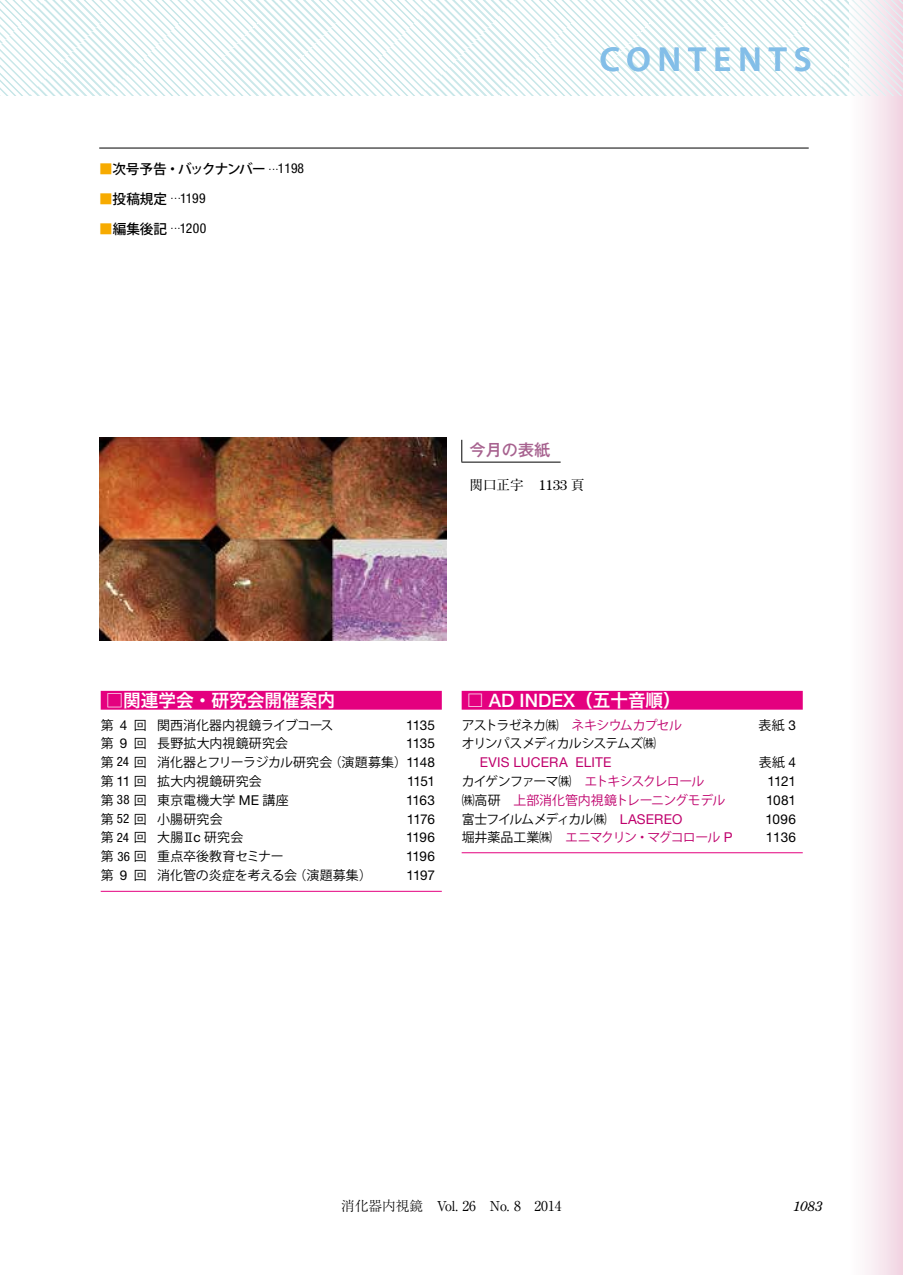
<style>
.page{position:relative;width:903px;height:1275px;background:#fff}
.page>*{position:absolute;margin:0;border:0;box-sizing:border-box;transform-origin:0 0}
.t1{font:600 34.65px "Myriad Pro";letter-spacing:.2em;color:#83bee8}
.t2{font:500 18.55px "Helvetica Neue LT Std";color:#fff}
.t3{font:17.68px "Hira Kaku Pro W6";color:#fff}
.t4{font:500 16.1px "Gothic MB101 Pro";color:#a7628f}
.t5{font:13.65px "Helvetica Neue LT Std";letter-spacing:-.035em;color:#000}
.t6{font:500 13.65px "Koz Go Pr 6 N";letter-spacing:-.01em;color:#000}
.t7{font:13.65px "Ryumin Pr 6";color:#000}
.t8{font:500 13.65px "Koz Go Pr 6 N";letter-spacing:-.075em;color:#000}
.t9{font:13.65px "Helvetica Neue LT Std";letter-spacing:.015em;color:#bf006c}
.t10{font:13.65px "Ryumin Pro";color:#000}
.t11{font:italic 13.65px "Century Old Style Std";color:#000}
.t12{font:12.95px "Koz Go Pro";letter-spacing:-.015em;color:#000}
.t13{font:12.95px/18.7px "Koz Go Pro";letter-spacing:.005em;color:#000}
.t14{font:12.95px "Koz Go Pro";letter-spacing:-.09em;color:#000}
.t15{font:12.95px "Koz Go Pro";letter-spacing:-.06em;color:#bf006c}
.t16{font:12.95px "Koz Go Pro";letter-spacing:-.025em;color:#bf006c}
.t17{font:12.95px "Koz Go Pro";letter-spacing:-.075em;color:#000}
.t18{font:12.95px "Koz Go Pro";letter-spacing:-.055em;color:#000}
.t19{font:12.95px "Koz Go Pro";letter-spacing:.01em;color:#000}
.t20{font:12.95px "Koz Go Pro";letter-spacing:.015em;color:#000}
.s1{color:#f7ab00}
.s2{font-family:"Helvetica Neue LT Std";font-weight:400;font-stretch:condensed}
.s3{font-family:"Century Std";font-size:14.35px}
.s4{font-family:"Koz Go Pro"}
.s5{font-family:"Helvetica Neue LT Std";font-size:13.65px}
.s6{font-family:"Helvetica Neue LT Std";font-stretch:condensed}
.s7{font-family:"Gothic BBB Pro";font-weight:500}
.s8{font-family:"Hira Kaku Std W5";font-weight:400;font-size:17.68px}
.s9{font-family:"Hira Kaku Pro W6";font-weight:400;font-size:17.68px}
.s10{color:#bf006c}
.s11{color:#000}
.s12{font-family:"Helvetica Neue LT Std";font-size:13.65px;color:#bf006c}
.s13{font-weight:300}
</style>
<div class="page">
<svg style="left:0;top:0;width:849px;height:95px"></svg>
<div style="left:849px;top:0;width:54px;height:1275px;background:linear-gradient(to right,#feffff,#f1d6e3)"></div>
<div style="left:101px;top:691px;width:341px;height:19px;background:#e4007f"></div>
<hr style="left:101px;top:891px;width:341px;height:1px;background:#e4007f">
<div style="left:462px;top:691px;width:341px;height:19px;background:#e4007f"></div>
<hr style="left:462px;top:852px;width:341px;height:1px;background:#e4007f">
<hr style="left:99px;top:148px;width:710px;height:1px;background:#000">
<svg style="left:461px;top:440px;width:1px;height:22px"></svg>
<hr style="left:461px;top:462px;width:100px;height:1px;background:#000">
<img style="left:99px;top:438px;width:348px;height:202px">
<p class="t8" style="left:99px;top:161px;width:206px"><span class="s1">■</span>次号予告・バックナンバー <sup>...</sup><span class="s2">1198</span></p>
<p class="t6" style="left:99px;top:191px;width:108px"><span class="s1">■</span>投稿規定 <sup>...</sup><span class="s2">1199</span></p>
<p class="t6" style="left:99px;top:221px;width:109px"><span class="s1">■</span>編集後記 <sup>...</sup><span class="s2">1200</span></p>
<h1 class="t1" style="left:600px;top:37px;width:213px">CONTENTS</h1>
<p class="t4" style="left:470px;top:437px;width:82px">今月の表紙</p>
<p class="t10" style="left:469px;top:474px;width:117px">関口正宇 <span class="s3">1133</span> 頁</p>
<h3 class="t3" style="left:106px;top:684px;width:231px"><span class="s4">□</span>関連学会・研究会開催案内</h3>
<p class="t12" style="left:101px;top:716px;width:234px">第 <span class="s5">4</span> 回 関西消化器内視鏡ライブコース</p>
<p class="t5" style="left:406px;top:716px;width:30px">1135</p>
<p class="t20" style="left:101px;top:735px;width:189px">第 <span class="s5">9</span> 回 長野拡大内視鏡研究会</p>
<p class="t5" style="left:406px;top:735px;width:30px">1135</p>
<p class="t13" style="left:101px;top:753px;width:336px">第 <span class="s6">24</span> 回 消化器とフリーラジカル研究会（演題募集）<span class="s5">1148</span>第 <span class="s5">11</span> 回 拡大内視鏡研究会</p>
<p class="t5" style="left:407px;top:773px;width:29px">1151</p>
<p class="t19" style="left:101px;top:792px;width:189px">第 <span class="s6">38</span> 回 東京電機大学 <span class="s5">ME</span> 講座</p>
<p class="t5" style="left:406px;top:792px;width:30px">1163</p>
<p class="t12" style="left:101px;top:810px;width:123px">第 <span class="s6">52</span> 回 小腸研究会</p>
<p class="t5" style="left:407px;top:811px;width:30px">1176</p>
<p class="t12" style="left:101px;top:829px;width:144px">第 <span class="s6">24</span> 回 大腸<span class="s7">Ⅱ</span><span class="s5">c</span> 研究会</p>
<p class="t5" style="left:406px;top:829px;width:30px">1196</p>
<p class="t12" style="left:101px;top:848px;width:184px">第 <span class="s6">36</span> 回 重点卒後教育セミナー</p>
<p class="t5" style="left:406px;top:848px;width:30px">1196</p>
<p class="t12" style="left:101px;top:867px;width:273px">第 <span class="s5">9</span> 回 消化管の炎症を考える会（演題募集）</p>
<p class="t5" style="left:406px;top:867px;width:30px">1197</p>
<h2 class="t2" style="left:467px;top:689px;width:216px"><span class="s8">□</span> AD INDEX<span class="s9">（五十音順）</span></h2>
<p class="t18" style="left:462px;top:716px;width:222px">アストラゼネカ㈱　<span class="s10">ネキシウムカプセル</span></p>
<p class="t12" style="left:758px;top:716px;width:39px">表紙 <span class="s5">3</span></p>
<p class="t14" style="left:462px;top:735px;width:196px">オリンパスメディカルシステムズ㈱</p>
<p class="t9" style="left:480px;top:754px;width:133px">EVIS LUCERA ELITE</p>
<p class="t12" style="left:759px;top:754px;width:39px">表紙 <span class="s5">4</span></p>
<p class="t17" style="left:462px;top:773px;width:244px">カイゲンファーマ㈱　<span class="s10">エトキシスクレロール</span></p>
<p class="t5" style="left:767px;top:773px;width:30px">1121</p>
<p class="t16" style="left:462px;top:792px;width:265px"><span class="s11">㈱高研　</span>上部消化管内視鏡トレーニングモデル</p>
<p class="t5" style="left:766px;top:792px;width:31px">1081</p>
<p class="t14" style="left:462px;top:810px;width:222px">富士フイルムメディカル㈱ <span class="s12">LASEREO</span></p>
<p class="t5" style="left:765px;top:811px;width:32px">1096</p>
<p class="t15" style="left:462px;top:829px;width:272px"><span class="s11">堀井薬品工業㈱　</span>エニマクリン・マグコロール <span class="s5">P</span></p>
<p class="t5" style="left:766px;top:829px;width:32px">1136</p>
<p class="t7" style="left:341px;top:1195px;width:222px"><span class="s13">消化器内視鏡</span> Vol. 26 No. 8 2014</p>
<p class="t11" style="left:793px;top:1198px;width:31px">1083</p>
</div>
